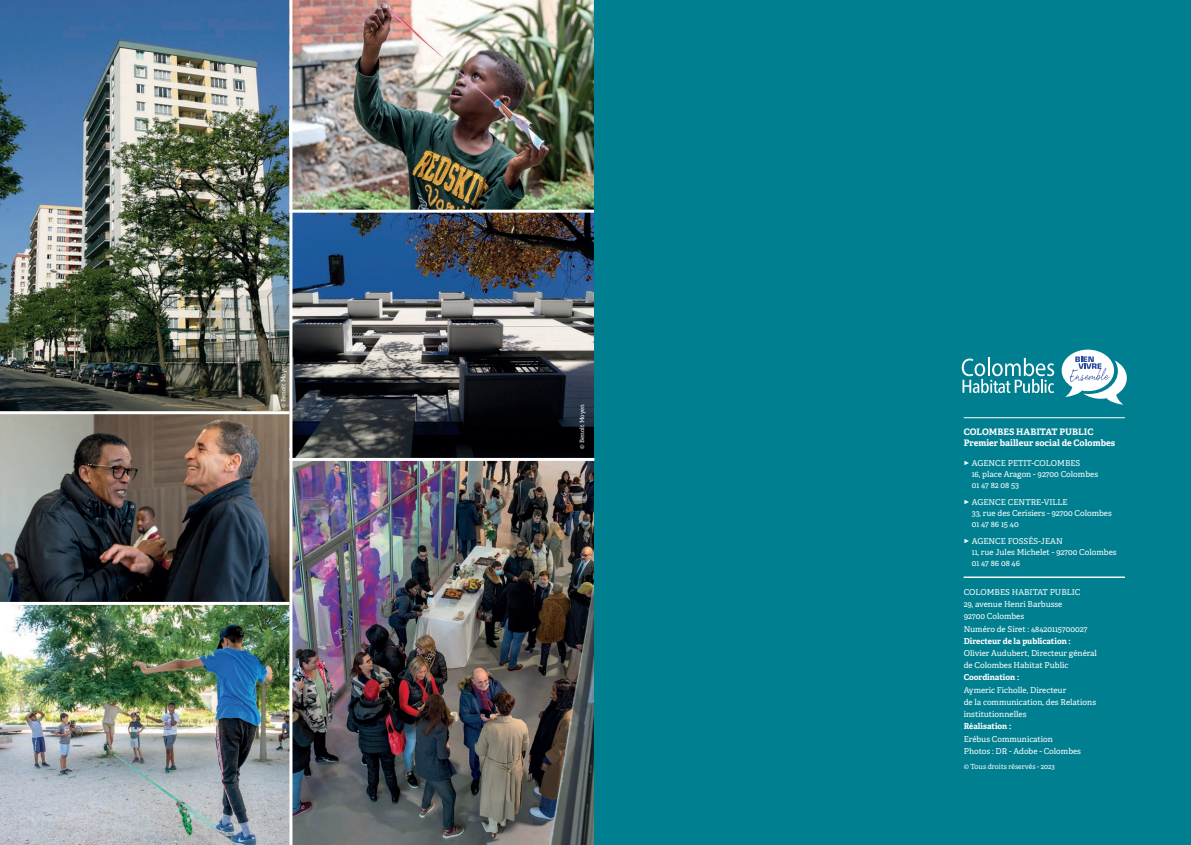
<style>
.page{position:relative;width:1191px;height:845px;background:#fff}
.page>*{position:absolute;margin:0;border:0;box-sizing:border-box;transform-origin:0 0}
.t1{font:700 9px/11px "Adelle";color:#fff}
.t2{font:8.1px/12.2px "Adelle";color:#fff}
.t3{font:700 8.1px "Adelle";color:#fff}
.t4{font:7px "Adelle";color:#fff}
.t5{font:6px "Adelle";color:#fff}
</style>
<div class="page">
<img style="left:292px;top:460px;width:302px;height:384px">
<img style="left:0;top:0;width:289px;height:411px">
<img style="left:0;top:604px;width:289px;height:240px">
<img style="left:0;top:414px;width:289px;height:187px">
<img style="left:292px;top:212px;width:302px;height:245px">
<img style="left:292px;top:0;width:302px;height:209px">
<div style="left:594px;top:0;width:597px;height:844px;background:#007f91"></div>
<hr style="left:963px;top:417px;width:162px;height:1px;background:#fff">
<hr style="left:963px;top:576px;width:162px;height:1px;background:#fff">
<hr style="left:963px;top:577px;width:162px;height:1px;background:#fff">
<svg style="left:1061px;top:349px;width:65px;height:55px"></svg>
<svg style="left:961px;top:358px;width:93px;height:35px"></svg>
<p class="t5" style="left:280px;top:408px;width:46px;rotate:-90deg">© Benoît Moyen</p>
<p class="t5" style="left:578px;top:449px;width:46px;rotate:-90deg">© Benoît Moyen</p>
<p class="t1" style="left:963px;top:426px;width:153px">COLOMBES HABITAT PUBLIC<br>Premier bailleur social de Colombes</p>
<p class="t2" style="left:971px;top:458px;width:128px;line-height:11px;text-indent:-8px">✓ AGENCE PETIT-COLOMBES<br>16, place Aragon - 92700 Colombes<br>01 47 82 08 53</p>
<p class="t2" style="left:971px;top:496px;width:142px;line-height:11px;text-indent:-8px">✓ AGENCE CENTRE-VILLE<br>33, rue des Cerisiers - 92700 Colombes<br>01 47 86 15 40</p>
<p class="t2" style="left:971px;top:535px;width:146px;line-height:11px;text-indent:-8px">✓ AGENCE FOSSÉS-JEAN<br>11, rue Jules Michelet - 92700 Colombes<br>01 47 86 08 46</p>
<p class="t2" style="left:963px;top:585px;width:125px">COLOMBES HABITAT PUBLIC<br>29, avenue Henri Barbusse<br>92700 Colombes<br>Numéro de Siret : 48420115700027</p>
<p class="t3" style="left:963px;top:635px;width:109px">Directeur de la publication :</p>
<p class="t2" style="left:963px;top:646px;width:135px">Olivier Audubert, Directeur général de Colombes Habitat Public</p>
<p class="t3" style="left:963px;top:672px;width:57px">Coordination :</p>
<p class="t2" style="left:963px;top:683px;width:134px">Aymeric Ficholle, Directeur<br>de la communication, des Relations institutionnelles</p>
<p class="t3" style="left:963px;top:721px;width:49px">Réalisation :</p>
<p class="t2" style="left:963px;top:732px;width:119px">Erébus Communication<br>Photos : DR - Adobe - Colombes</p>
<p class="t4" style="left:963px;top:761px;width:93px">© Tous droits réservés - 2023</p>
</div>
